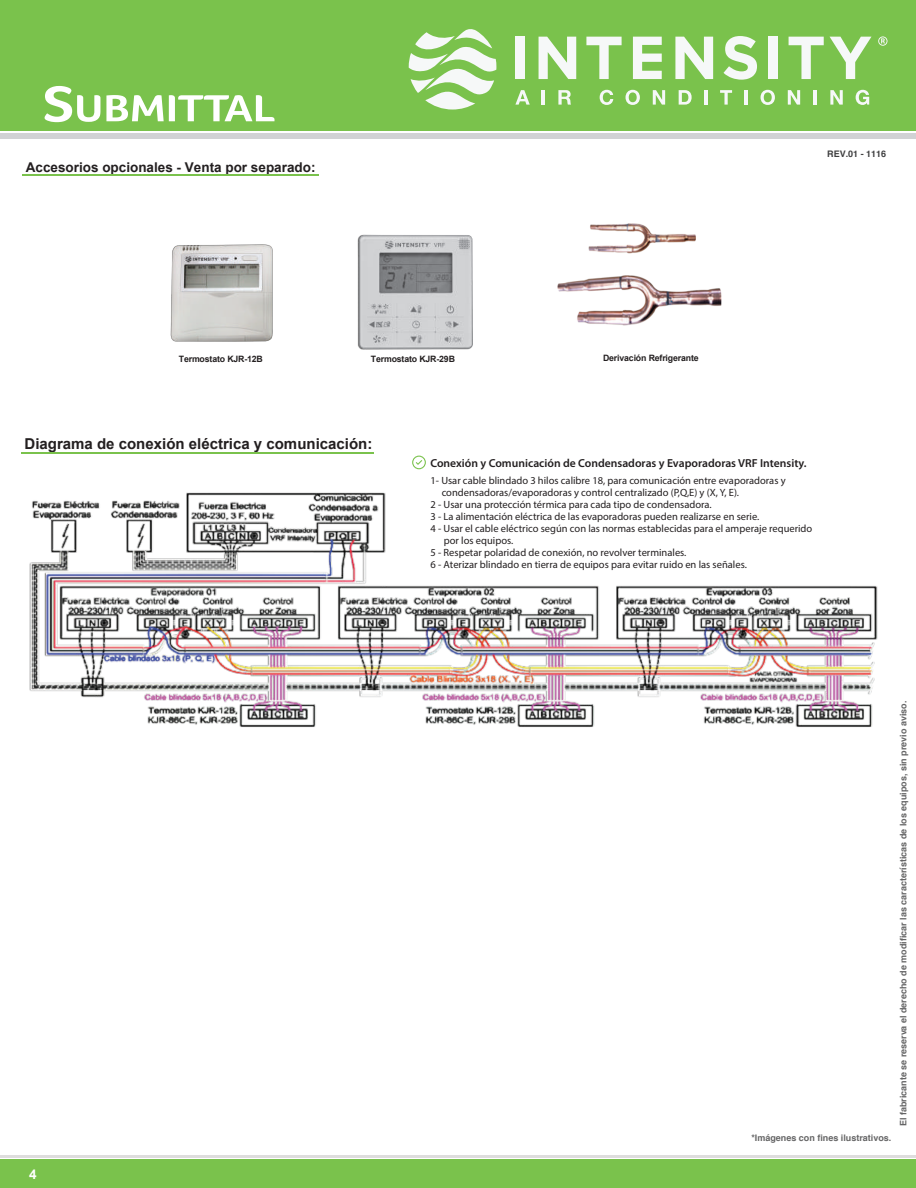
<style>
.page{position:relative;width:916px;height:1188px;background:#fff}
.page>*{position:absolute;margin:0;border:0;box-sizing:border-box;transform-origin:0 0}
.t1{font:700 15px "Arial";color:#231f20}
.t2{font:700 13.5px "Arial";color:#231f20}
.t3{font:700 13.5px "Arial";color:#fff}
.t4{font:600 11.7px "Myriad Pro";color:#231f20}
.t5{font:10.5px "Myriad Pro";color:#231f20}
.t6{font:700 9px "Helvetica";color:#3e3e3f}
.t7{font:700 8.7px "Arial";letter-spacing:-.015em;color:#231f20}
</style>
<div class="page">
<div style="left:0;top:0;width:915px;height:130px;background:#7ac24c"></div>
<div style="left:0;top:1159px;width:915px;height:29px;background:#7ac24c"></div>
<svg style="left:45px;top:86px;width:55px;height:36px"></svg>
<svg style="left:106px;top:95px;width:168px;height:26px"></svg>
<div style="left:0;top:134px;width:915px;height:5px;background:#d1d2d4"></div>
<hr style="left:0;top:1155px;width:915px;height:2px;background:#231f20">
<svg style="left:408px;top:29px;width:88px;height:81px"></svg>
<div style="left:515px;top:37px;width:10px;height:42px;background:#f6f8f8"></div>
<svg style="left:538px;top:37px;width:38px;height:42px"></svg>
<svg style="left:586px;top:37px;width:35px;height:42px"></svg>
<svg style="left:632px;top:37px;width:29px;height:42px"></svg>
<svg style="left:675px;top:37px;width:38px;height:42px"></svg>
<svg style="left:723px;top:36px;width:34px;height:44px"></svg>
<div style="left:768px;top:37px;width:9px;height:42px;background:#f6f8f8"></div>
<svg style="left:788px;top:37px;width:35px;height:42px"></svg>
<svg style="left:830px;top:37px;width:41px;height:42px"></svg>
<svg style="left:878px;top:36px;width:9px;height:10px"></svg>
<svg style="left:515px;top:90px;width:14px;height:15px"></svg>
<hr style="left:541px;top:90px;width:4px;height:15px;background:#f6f8f8">
<svg style="left:558px;top:90px;width:13px;height:15px"></svg>
<svg style="left:599px;top:90px;width:14px;height:15px"></svg>
<svg style="left:625px;top:90px;width:14px;height:15px"></svg>
<svg style="left:652px;top:90px;width:13px;height:15px"></svg>
<svg style="left:678px;top:90px;width:13px;height:15px"></svg>
<hr style="left:704px;top:90px;width:3px;height:15px;background:#f6f8f8">
<svg style="left:720px;top:90px;width:12px;height:15px"></svg>
<hr style="left:744px;top:90px;width:3px;height:15px;background:#f6f8f8">
<svg style="left:760px;top:90px;width:14px;height:15px"></svg>
<svg style="left:787px;top:90px;width:13px;height:15px"></svg>
<hr style="left:813px;top:90px;width:3px;height:15px;background:#f6f8f8">
<svg style="left:830px;top:90px;width:12px;height:15px"></svg>
<svg style="left:855px;top:90px;width:14px;height:15px"></svg>
<hr style="left:22px;top:174px;width:296px;height:2px;background:#7ac24c">
<hr style="left:21px;top:453px;width:352px;height:1px;background:#7ac24c">
<img style="left:29px;top:492px;width:849px;height:235px">
<svg style="left:412px;top:456px;width:14px;height:13px"></svg>
<img style="left:557px;top:223px;width:165px;height:103px">
<img style="left:170px;top:244px;width:103px;height:98px">
<img style="left:357px;top:234px;width:116px;height:116px">
<p class="t2" style="left:26px;top:158px;width:291px">Accesorios opcionales - Venta por separado:</p>
<p class="t6" style="left:827px;top:146px;width:60px">REV.01 - 1116</p>
<p class="t7" style="left:179px;top:353px;width:86px">Termostato KJR-12B</p>
<p class="t7" style="left:371px;top:353px;width:86px">Termostato KJR-29B</p>
<p class="t7" style="left:603px;top:352px;width:97px">Derivación Refrigerante</p>
<h1 class="t1" style="left:25px;top:434px;width:349px">Diagrama de conexión eléctrica y comunicación:</h1>
<p class="t4" style="left:430px;top:456px;width:377px">Conexión y Comunicación de Condensadoras y Evaporadoras VRF Intensity.</p>
<p class="t5" style="left:430px;top:474px;width:356px">1- Usar cable blindado 3 hilos calibre 18, para comunicación entre evaporadoras y</p>
<p class="t5" style="left:441px;top:486px;width:299px">condensadoras/evaporadoras y control centralizado (P,Q,E) y (X, Y, E).</p>
<p class="t5" style="left:430px;top:498px;width:283px">2 - Usar una protección térmica para cada tipo de condensadora.</p>
<p class="t5" style="left:430px;top:510px;width:330px">3 - La alimentación eléctrica de las evaporadoras pueden realizarse en serie.</p>
<p class="t5" style="left:430px;top:522px;width:383px">4 - Usar el cable eléctrico según con las normas establecidas para el amperaje requerido</p>
<p class="t5" style="left:444px;top:534px;width:71px">por los equipos.</p>
<p class="t5" style="left:430px;top:546px;width:257px">5 - Respetar polaridad de conexión, no revolver terminales.</p>
<p class="t5" style="left:430px;top:558px;width:318px">6 - Aterizar blindado en tierra de equipos para evitar ruido en las señales.</p>
<p class="t3" style="left:29px;top:1165px;width:9px">4</p>
<p class="t6" style="left:751px;top:1131px;width:141px">*Imágenes con fines ilustrativos.</p>
<p class="t6" style="left:896px;top:1126px;width:427px;rotate:-90deg">El fabricante se reserva el derecho de modificar las características de los equipos, sin previo aviso.</p>
</div>
